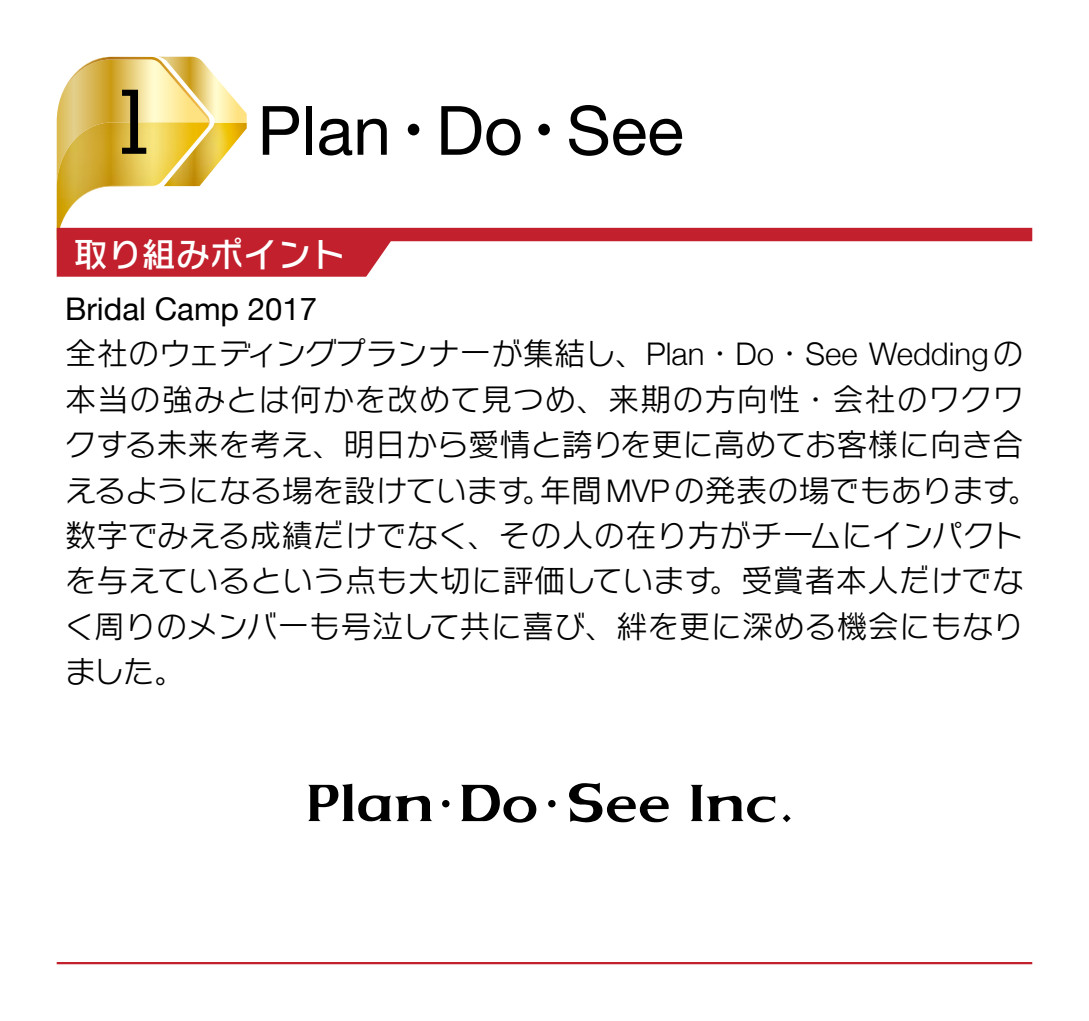
<style>
.page{position:relative;width:1089px;height:1021px;background:#fff}
.page>*{position:absolute;margin:0;border:0;box-sizing:border-box;transform-origin:0 0}
.t1{font:500 90.8px "Memphis";color:#000}
.t2{font:68px "Helvetica Neue";color:#000}
.t3{font:34px "Rodin NTLG Pro DB";color:#fff}
.t4{font:31.2px/45.2px "Rodin NTLG Pro M";color:#000}
.t5{font:31.2px "Helvetica Neue";color:#000}
.s1{font-family:"Rodin NTLG Pro DB"}
.s2{font-family:"Helvetica Neue";font-weight:300}
</style>
<div class="page">
<hr style="left:57px;top:962px;width:975px;height:2px;background:#c1202c">
<svg style="left:57px;top:57px;width:190px;height:171px"></svg>
<svg style="left:57px;top:228px;width:975px;height:49px;fill:#c1202c"></svg>
<div style="left:442px;top:800px;width:7px;height:7px;background:#000;border-radius:50%"></div>
<div style="left:548px;top:800px;width:7px;height:7px;background:#000;border-radius:50%"></div>
<svg style="left:569px;top:782px;width:99px;height:40px"></svg>
<svg style="left:690px;top:784px;width:85px;height:39px"></svg>
<svg style="left:461px;top:784px;width:75px;height:38px"></svg>
<svg style="left:308px;top:783px;width:124px;height:38px"></svg>
<svg style="left:782px;top:814px;width:8px;height:8px"></svg>
<h1 class="t1" style="left:111px;top:66px;width:47px">1</h1>
<h2 class="t2" style="left:257px;top:81px;width:428px">Plan<span class="s1">・</span>Do<span class="s1">・</span>See</h2>
<p class="t3" style="left:74px;top:231px;width:274px">取り組みポイント</p>
<p class="t5" style="left:65px;top:286px;width:253px">Bridal Camp 2017</p>
<p class="t4" style="left:65px;top:330px;width:976px">全社のウェディングプランナーが集結し、<span class="s2">Plan</span>・<span class="s2">Do</span>・<span class="s2">See Wedding</span>の本当の強みとは何かを改めて見つめ、来期の方向性・会社のワクワクする未来を考え、明日から愛情と誇りを更に高めてお客様に向き合えるようになる場を設けています。年間<span class="s2">MVP</span>の発表の場でもあります。数字でみえる成績だけでなく、その人の在り方がチームにインパクトを与えているという点も大切に評価しています。受賞者本人だけでなく周りのメンバーも号泣して共に喜び、絆を更に深める機会にもなりました。</p>
</div>
